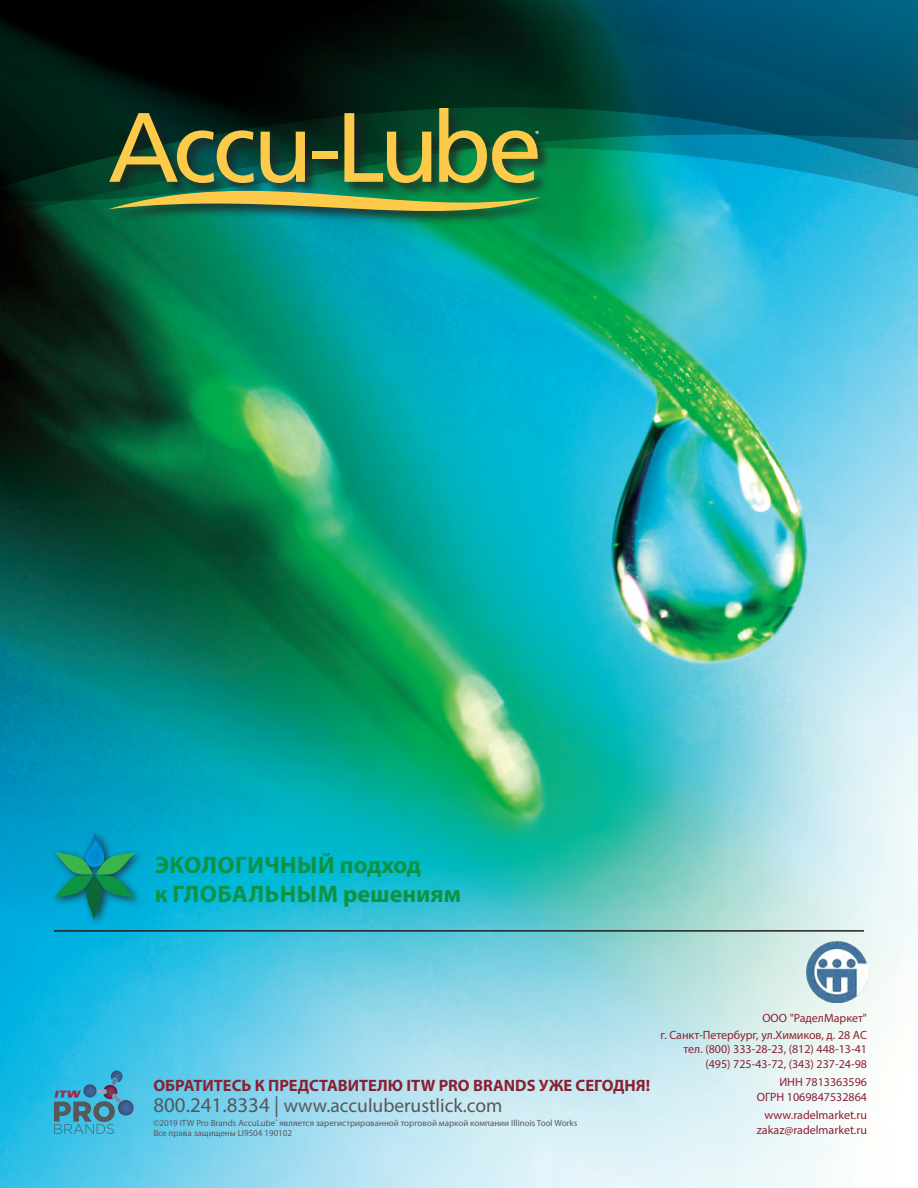
<style>
.page{position:relative;width:918px;height:1188px;background:#fff}
.page>*{position:absolute;margin:0;border:0;box-sizing:border-box;transform-origin:0 0}
.Product{font:700 24px/28.8px "Myriad Pro";letter-spacing:.01em;color:#0d9344}
.t1{font:19.5px "Myriad Pro";color:#57585a}
.t2{font:700 16.5px "Myriad Pro";color:#8b2031}
.Product-2{font:12px/14.4px "Myriad Pro";color:#8b2031;text-align:right}
.t3{font:9px/10.8px "Myriad Pro";color:#57585a}
.t4{font:700 9px "Myriad Pro";color:#fff}
.s1{font-size:21px}
</style>
<div class="page">
<img style="left:0;top:256px;width:918px;height:932px">
<svg style="left:0;top:207px;width:918px;height:49px;background:#14988f"></svg>
<svg style="left:0;top:0;width:918px;height:207px;background:#024046"></svg>
<div style="left:50px;top:829px;width:94px;height:99px;background:#231f20;opacity:.75"></div>
<svg style="left:54px;top:833px;width:81px;height:87px;background:#0c9899"></svg>
<img style="left:86px;top:840px;width:18px;height:27px">
<svg style="left:54px;top:1071px;width:80px;height:63px;background:#449ebd"></svg>
<div style="left:109px;top:106px;width:445px;height:120px;background:#231f20;opacity:.75"></div>
<svg style="left:108px;top:108px;width:433px;height:124px;background:#437341"></svg>
<hr style="left:54px;top:930px;width:810px;height:2px;background:#231f20">
<img style="left:807px;top:942px;width:61px;height:60px">
<h2 class="t4" style="left:535px;top:128px;width:6px">®</h2>
<p class="Product" style="left:155px;top:850px;width:308px">ЭКОЛОГИЧНЫЙ подход<br>к ГЛОБАЛЬНЫМ решениям</p>
<p class="t2" style="left:153px;top:1075px;width:498px">ОБРАТИТЕСЬ К ПРЕДСТАВИТЕЛЮ ITW PRO BRANDS УЖЕ СЕГОДНЯ!</p>
<p class="t1" style="left:153px;top:1094px;width:351px"><span class="s1">800.241.8334 |</span> www.acculuberustlick.com</p>
<p class="t3" style="left:153px;top:1117px;width:426px">©2019 ITW Pro Brands AccuLube<sup>®</sup> является зарегистрированной торговой маркой компании Illinois Tool Works<br>Все права защищены LI9504 190102</p>
<p class="Product-2" style="left:661px;top:1010px;width:208px;line-height:16.5px">ООО "РаделМаркет"<br>г. Санкт-Петербург, ул.Химиков, д. 28 АС</p>
<p class="Product-2" style="left:684px;top:1042px;width:185px">тел. (800) 333-28-23, (812) 448-13-41 (495) 725-43-72, (343) 237-24-98</p>
<p class="Product-2" style="left:757px;top:1075px;width:112px">ИНН 7813363596<br>ОГРН 1069847532864</p>
<p class="Product-2" style="left:757px;top:1108px;width:112px">www.radelmarket.ru zakaz@radelmarket.ru</p>
</div>
